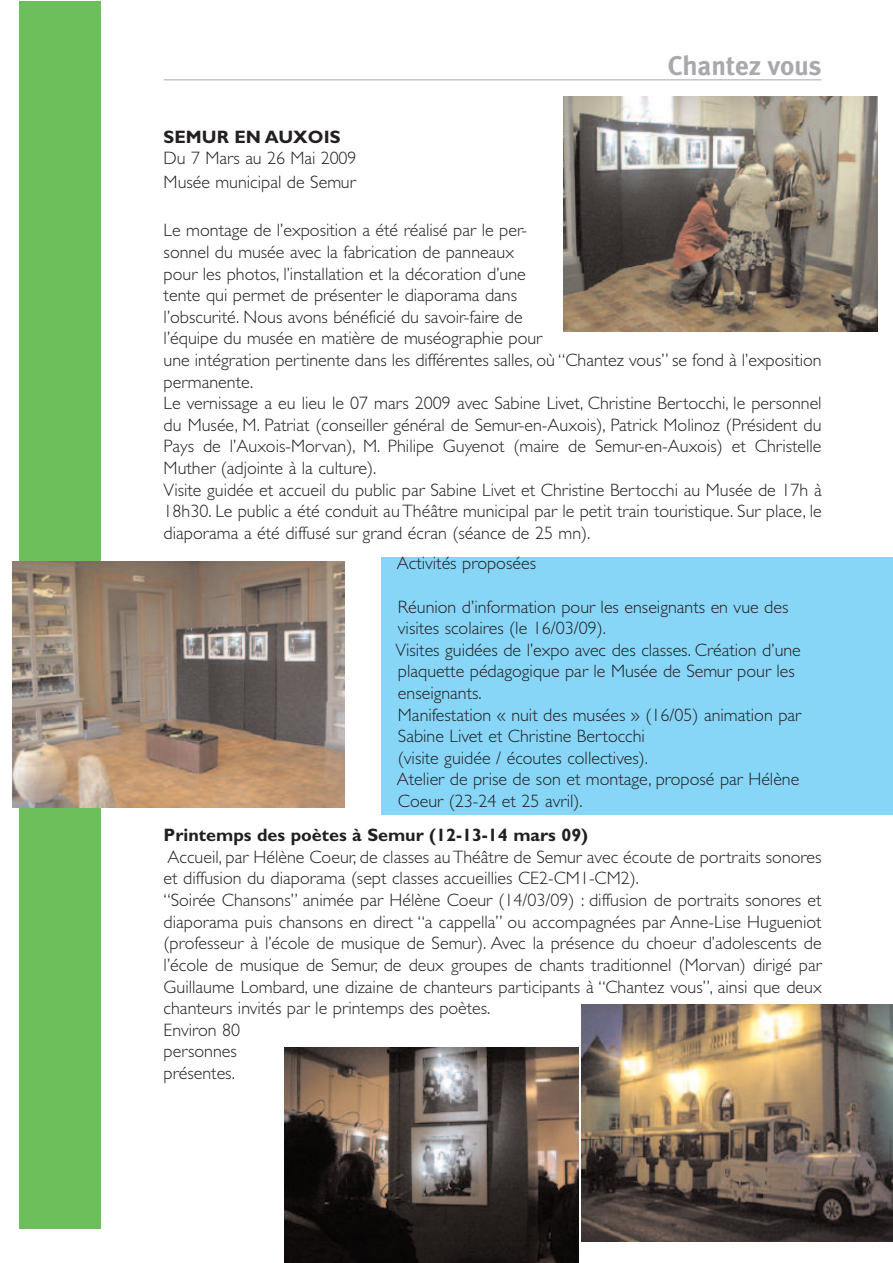
<style>
.page{position:relative;width:893px;height:1263px;background:#fff}
.page>*{position:absolute;margin:0;border:0;box-sizing:border-box;transform-origin:0 0}
.t1{font:700 27px "Meta Plus";color:#a8a9ad}
.t2{font:300 18px/21.6px "Gill Sans Std";color:#231f20}
.t3{font:700 18px "Gill Sans Std";color:#231f20}
</style>
<div class="page">
<hr style="left:164px;top:79px;width:657px;height:1px;background:#a8a9ad">
<img style="left:563px;top:96px;width:314px;height:236px">
<img style="left:285px;top:1047px;width:293px;height:216px">
<img style="left:582px;top:1005px;width:310px;height:236px">
<div style="left:19px;top:1px;width:82px;height:1228px;background:#6cbf5a"></div>
<img style="left:13px;top:561px;width:331px;height:247px">
<div style="left:381px;top:557px;width:511px;height:258px;background:#87d6f7"></div>
<h1 class="t1" style="left:668px;top:50px;width:155px">Chantez vous</h1>
<p class="t3" style="left:164px;top:126px;width:178px">SEMUR EN AUXOIS</p>
<p class="t2" style="left:164px;top:147px;width:194px;line-height:23.7px">Du 7 Mars au 26 Mai 2009<br>Musée municipal de Semur</p>
<p class="t2" style="left:164px;top:220px;width:660px">Le montage de l’exposition a été réalisé par le per-<br>sonnel du musée avec la fabrication de panneaux<br>pour les photos, l’installation et la décoration d’une<br>tente qui permet de présenter le diaporama dans<br>l’obscurité. Nous avons bénéficié du savoir-faire de<br>l’équipe du musée en matière de muséographie pour<br>une intégration pertinente dans les différentes salles, où “Chantez vous” se fond à l’exposition permanente.<br>Le vernissage a eu lieu le 07 mars 2009 avec Sabine Livet, Christine Bertocchi, le personnel du Musée, M. Patriat (conseiller général de Semur-en-Auxois), Patrick Molinoz (Président du Pays de l’Auxois-Morvan), M. Philipe Guyenot (maire de Semur-en-Auxois) et Christelle Muther (adjointe à la culture).<br>Visite guidée et accueil du public par Sabine Livet et Christine Bertocchi au Musée de 17h à 18h30. Le public a été conduit au Théâtre municipal par le petit train touristique. Sur place, le diaporama a été diffusé sur grand écran (séance de 25 mn).</p>
<p class="t2" style="left:397px;top:553px;width:141px">Activités proposées</p>
<p class="t2" style="left:395px;top:596px;width:407px">Réunion d’information pour les enseignants en vue des visites scolaires (le 16/03/09).<br>Visites guidées de l’expo avec des classes. Création d’une plaquette pédagogique par le Musée de Semur pour les enseignants.<br>Manifestation « nuit des musées » (16/05) animation par Sabine Livet et Christine Bertocchi<br>(visite guidée / écoutes collectives).<br>Atelier de prise de son et montage, proposé par Hélène Coeur (23-24 et 25 avril).</p>
<p class="t3" style="left:164px;top:824px;width:426px">Printemps des poètes à Semur (12-13-14 mars 09)</p>
<p class="t2" style="left:164px;top:846px;width:660px">Accueil, par Hélène Coeur, de classes au Théâtre de Semur avec écoute de portraits sonores et diffusion du diaporama (sept classes accueillies CE2-CM1-CM2).<br>“Soirée Chansons” animée par Hélène Coeur (14/03/09) : diffusion de portraits sonores et diaporama puis chansons en direct “a cappella” ou accompagnées par Anne-Lise Hugueniot (professeur à l’école de musique de Semur). Avec la présence du choeur d’adolescents de l’école de musique de Semur, de deux groupes de chants traditionnel (Morvan) dirigé par Guillaume Lombard, une dizaine de chanteurs participants à “Chantez vous”, ainsi que deux chanteurs invités par le printemps des poètes.<br>Environ 80<br>personnes<br>présentes.</p>
</div>
